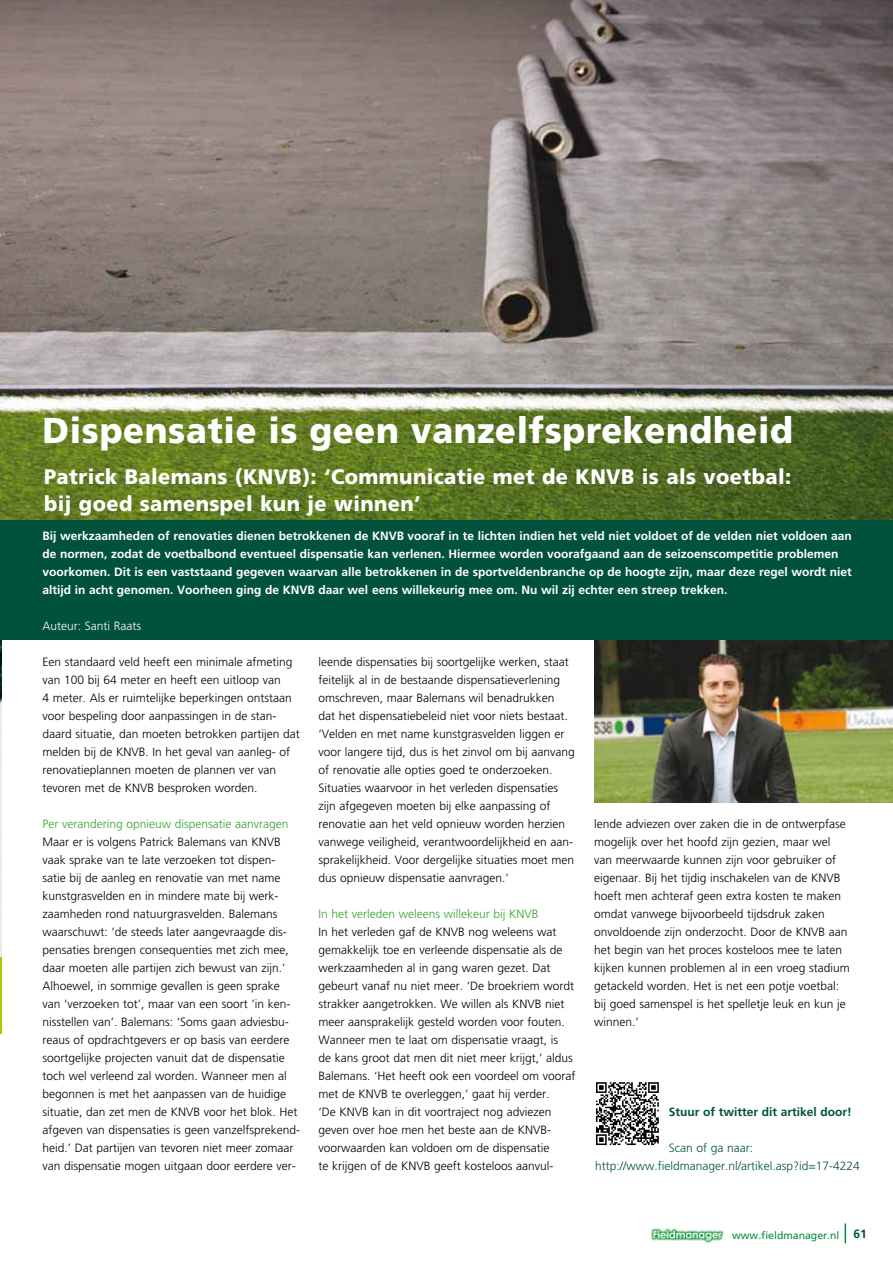
<style>
.page{position:relative;width:893px;height:1263px;background:#fff}
.page>*{position:absolute;margin:0;border:0;box-sizing:border-box;transform-origin:0 0}
.t1{font:900 36px "Frutiger";letter-spacing:.02em;color:#fff;scale:.95 1}
.t2{font:900 21px/27px "Frutiger";letter-spacing:.02em;color:#fff;scale:.95 1}
.t3{font:300 12px/18px "Frutiger";color:#000}
.t4{font:700 12px/18px "Frutiger";color:#fff}
.t5{font:300 12px "Frutiger";color:#35a32c}
.t6{font:300 12px/18px "Frutiger";color:#00523c}
.t7{font:700 12px "Frutiger";color:#00523c}
.t8{font:300 12px "Frutiger";color:#fff}
.t9{font:10.5px "Frutiger";color:#008b45}
.s1{font-weight:700;font-size:12px;color:#00523c}
</style>
<div class="page">
<svg style="left:845px;top:1223px;width:1px;height:20px"></svg>
<img style="left:651px;top:1228px;width:73px;height:15px">
<img style="left:0;top:640px;width:1px;height:317px">
<hr style="left:0;top:957px;width:1px;height:76px;background:#b1c500">
<img style="left:0;top:0;width:893px;height:521px">
<img style="left:595px;top:640px;width:298px;height:162px">
<div style="left:0;top:521px;width:893px;height:119px;background:#00523c"></div>
<svg style="left:596px;top:1082px;width:63px;height:63px"></svg>
<h1 class="t1" style="left:43px;top:408px;width:792px">Dispensatie is geen vanzelfsprekendheid</h1>
<h2 class="t2" style="left:44px;top:463px;width:788px">Patrick Balemans (KNVB): ‘Communicatie met de KNVB is als voetbal: bij goed samenspel kun je winnen’</h2>
<p class="t4" style="left:43px;top:527px;width:811px">Bij werkzaamheden of renovaties dienen betrokkenen de KNVB vooraf in te lichten indien het veld niet voldoet of de velden niet voldoen aan de normen, zodat de voetbalbond eventueel dispensatie kan verlenen. Hiermee worden voorafgaand aan de seizoenscompetitie problemen voorkomen. Dit is een vaststaand gegeven waarvan alle betrokkenen in de sportveldenbranche op de hoogte zijn, maar deze regel wordt niet altijd in acht genomen. Voorheen ging de KNVB daar wel eens willekeurig mee om. Nu wil zij echter een streep trekken.</p>
<p class="t8" style="left:43px;top:619px;width:100px">Auteur: Santi Raats</p>
<p class="t3" style="left:43px;top:653px;width:259px">Een standaard veld heeft een minimale afmeting van 100 bij 64 meter en heeft een uitloop van<br>4 meter. Als er ruimtelijke beperkingen ontstaan voor bespeling door aanpassingen in de stan&shy;daard situatie, dan moeten betrokken partijen dat melden bij de KNVB. In het geval van aanleg- of renovatieplannen moeten de plannen ver van tevoren met de KNVB besproken worden.</p>
<p class="t5" style="left:43px;top:817px;width:248px">Per verandering opnieuw dispensatie aanvragen</p>
<p class="t3" style="left:43px;top:833px;width:259px">Maar er is volgens Patrick Balemans van KNVB vaak sprake van te late verzoeken tot dispen&shy;satie bij de aanleg en renovatie van met name kunstgrasvelden en in mindere mate bij werk&shy;zaamheden rond natuurgrasvelden. Balemans waarschuwt: ‘de steeds later aangevraagde dis&shy;pensaties brengen consequenties met zich mee, daar moeten alle partijen zich bewust van zijn.’ Alhoewel, in sommige gevallen is geen sprake van ‘verzoeken tot’, maar van een soort ‘in ken&shy;nisstellen van’. Balemans: ‘Soms gaan adviesbu&shy;reaus of opdrachtgevers er op basis van eerdere soortgelijke projecten vanuit dat de dispensatie toch wel verleend zal worden. Wanneer men al begonnen is met het aanpassen van de huidige situatie, dan zet men de KNVB voor het blok. Het afgeven van dispensaties is geen vanzelfsprekend&shy;heid.’ Dat partijen van tevoren niet meer zomaar van dispensatie mogen uitgaan door eerdere ver-</p>
<p class="t3" style="left:318px;top:653px;width:258px">leende dispensaties bij soortgelijke werken, staat feitelijk al in de bestaande dispensatieverlening omschreven, maar Balemans wil benadrukken<br>dat het dispensatiebeleid niet voor niets bestaat. ‘Velden en met name kunstgrasvelden liggen er voor langere tijd, dus is het zinvol om bij aanvang of renovatie alle opties goed te onderzoeken.<br>Situaties waarvoor in het verleden dispensaties zijn afgegeven moeten bij elke aanpassing of renovatie aan het veld opnieuw worden herzien vanwege veiligheid, verantwoordelijkheid en aan&shy;sprakelijkheid. Voor dergelijke situaties moet men dus opnieuw dispensatie aanvragen.’</p>
<p class="t5" style="left:318px;top:907px;width:222px">In het verleden weleens willekeur bij KNVB</p>
<p class="t3" style="left:318px;top:923px;width:259px">In het verleden gaf de KNVB nog weleens wat gemakkelijk toe en verleende dispensatie als de werkzaamheden al in gang waren gezet. Dat gebeurt vanaf nu niet meer. ‘De broekriem wordt strakker aangetrokken. We willen als KNVB niet meer aansprakelijk gesteld worden voor fouten.<br>Wanneer men te laat om dispensatie vraagt, is<br>de kans groot dat men dit niet meer krijgt,’ aldus Balemans. ‘Het heeft ook een voordeel om vooraf met de KNVB te overleggen,’ gaat hij verder.<br>‘De KNVB kan in dit voortraject nog adviezen geven over hoe men het beste aan de KNVB&shy;voorwaarden kan voldoen om de dispensatie<br>te krijgen of de KNVB geeft kosteloos aanvul-</p>
<p class="t3" style="left:594px;top:815px;width:257px">lende adviezen over zaken die in de ontwerpfase mogelijk over het hoofd zijn gezien, maar wel van meerwaarde kunnen zijn voor gebruiker of eigenaar. Bij het tijdig inschakelen van de KNVB hoeft men achteraf geen extra kosten te maken omdat vanwege bijvoorbeeld tijdsdruk zaken onvoldoende zijn onderzocht. Door de KNVB aan het begin van het proces kosteloos mee te laten kijken kunnen problemen al in een vroeg stadium getackeld worden. Het is net een potje voetbal: bij goed samenspel is het spelletje leuk en kun je winnen.’</p>
<p class="t7" style="left:669px;top:1105px;width:185px">Stuur of twitter dit artikel door!</p>
<p class="t6" style="left:595px;top:1139px;width:266px;text-indent:74px">Scan of ga naar: http://www.fieldmanager.nl/artikel.asp?id=17-4224</p>
<p class="t9" style="left:732px;top:1229px;width:136px">www.fieldmanager.nl <span class="s1">61</span></p>
</div>
